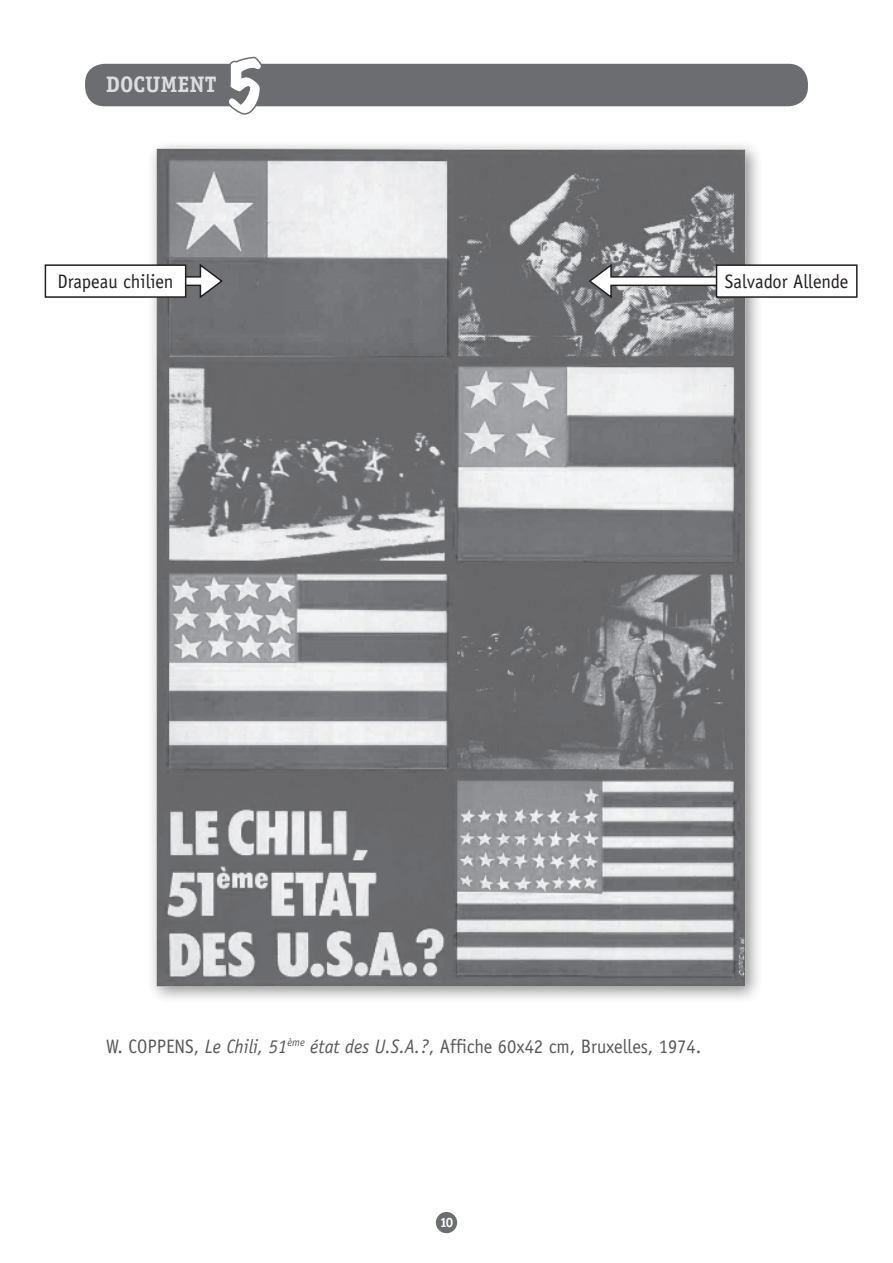
<style>
.page{position:relative;width:893px;height:1263px;background:#fff}
.page>*{position:absolute;margin:0;border:0;box-sizing:border-box;transform-origin:0 0}
.t1{font:expanded 60px "Marker Felt";color:#fff}
.t2{font:700 22.5px "Officina Serif";color:#dcdddf}
.Q_-_QUESTION{font:19.5px "Officina Sans";color:#57585a;scale:.95 1}
.Q_-_QUESTION-2{font:19.5px "Officina Sans";color:#231f20;scale:.95 1}
.t3{font:700 13.5px "Officina Serif";color:#fff}
.s1{font-style:italic}
</style>
<div class="page">
<div style="left:436px;top:1212px;width:21px;height:21px;background:#6c6d70;border-radius:50%"></div>
<div style="left:85px;top:64px;width:723px;height:42px;background:#6c6d70;border-radius:20px"></div>
<svg style="left:225px;top:56px;width:40px;height:59px"></svg>
<img style="left:152px;top:149px;width:606px;height:850px">
<svg style="left:587px;top:262px;width:153px;height:38px"></svg>
<svg style="left:152px;top:262px;width:72px;height:38px"></svg>
<div style="left:716px;top:265px;width:141px;height:32px;background:#fff"></div>
<div style="left:716px;top:264px;width:142px;height:34px;border:2px solid #231f20"></div>
<div style="left:45px;top:265px;width:141px;height:32px;background:#fff"></div>
<div style="left:45px;top:264px;width:141px;height:34px;border:2px solid #231f20"></div>
<p class="t2" style="left:106px;top:71px;width:112px">DOCUMENT</p>
<p class="t1" style="left:225px;top:39px;width:40px">5</p>
<p class="Q_-_QUESTION-2" style="left:58px;top:270px;width:124px">Drapeau chilien</p>
<p class="Q_-_QUESTION-2" style="left:725px;top:270px;width:132px">Salvador Allende</p>
<p class="Q_-_QUESTION" style="left:106px;top:1035px;width:628px">W. COPPENS, <span class="s1">Le Chili, 51</span><sup>ème</sup> <span class="s1">état des U.S.A.?</span>, Affiche 60x42 cm, Bruxelles, 1974.</p>
<p class="t3" style="left:440px;top:1214px;width:15px">10</p>
</div>
